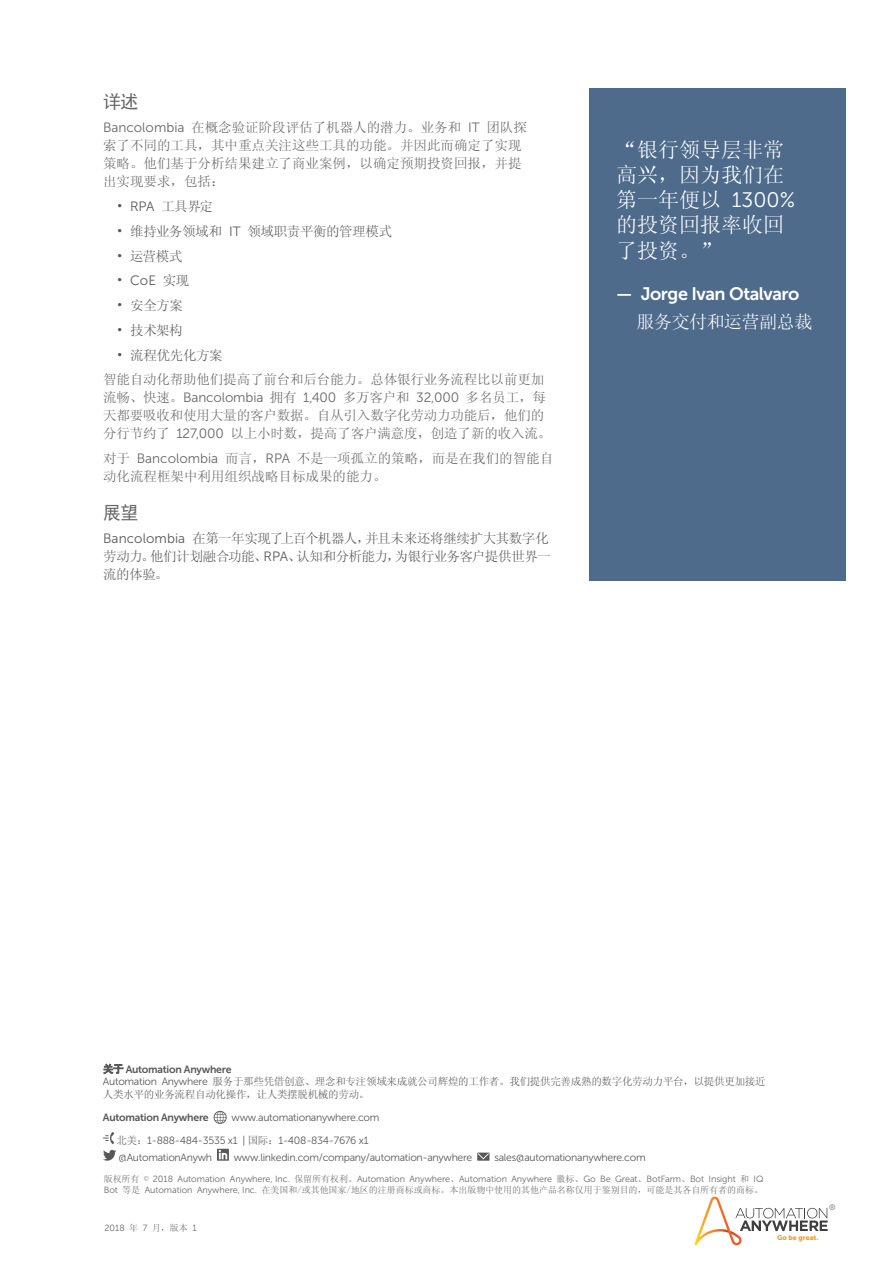
<style>
.page{position:relative;width:893px;height:1263px;background:#fff}
.page>*{position:absolute;margin:0;border:0;box-sizing:border-box;transform-origin:0 0}
.Quote__Text{font:21px/25.2px "Sim Sun";color:#fff}
.Quote__Name{font:18px "Museo Sans 700";letter-spacing:-.025em;color:#fff}
.Quote__Company_Title{font:18px "Sim Sun";letter-spacing:-.025em;color:#fff}
.Paragraph_Style_1{font:18px "Sim Hei";color:#666}
.t1{font:13.5px/18px "Sim Sun";color:#666}
.Paragraph_Style_1-2{font:13.5px/18px "Sim Sun";letter-spacing:-.03em;color:#58585b}
.Boilerplate{font:10.5px "Museo Sans 300";letter-spacing:-.025em;color:#57585a}
.Boilerplate-2{font:10.5px/12.6px "Sim Sun";letter-spacing:-.025em;color:#57585a}
.Boilerplate-3{font:10.5px "Museo Sans 700";letter-spacing:-.025em;color:#57585a}
.Sidebar{font:9px/10.8px "Museo Sans 300";letter-spacing:-.005em;color:#676868}
.t2{font:7.95px "Museo Sans 500";color:#808285}
.t3{font:6.9px "Museo Sans 900";color:#f79936}
.s1{font-family:"Museo Sans 300"}
.s2{font-family:"Sim Hei"}
.s3{font-family:"Sim Sun"}
</style>
<div class="page">
<svg style="left:694px;top:1196px;width:134px;height:49px"></svg>
<svg style="left:103px;top:1064px;width:20px;height:10px"></svg>
<svg style="left:214px;top:1111px;width:13px;height:13px"></svg>
<svg style="left:103px;top:1132px;width:11px;height:12px"></svg>
<svg style="left:103px;top:1150px;width:13px;height:11px"></svg>
<svg style="left:217px;top:1149px;width:12px;height:12px"></svg>
<svg style="left:477px;top:1152px;width:12px;height:9px"></svg>
<div style="left:589px;top:88px;width:257px;height:492px;background:#4e6b8c"></div>
<p class="Paragraph_Style_1" style="left:103px;top:92px;width:37px">详述</p>
<p class="t1" style="left:103px;top:119px;width:425px"><span class="s1">Bancolombia</span> 在概念验证阶段评估了机器人的潜力。业务和 <span class="s1">IT</span> 团队探索了不同的工具，其中重点关注这些工具的功能。并因此而确定了实现策略。他们基于分析结果建立了商业案例，以确定预期投资回报，并提出实现要求，包括：</p>
<p class="Paragraph_Style_1-2" style="left:117px;top:197px;width:98px">• <span class="s1">RPA</span> 工具界定</p>
<p class="Paragraph_Style_1-2" style="left:117px;top:222px;width:277px">• 维持业务领域和 <span class="s1">IT</span> 领域职责平衡的管理模式</p>
<p class="Paragraph_Style_1-2" style="left:117px;top:247px;width:68px">• 运营模式</p>
<p class="Paragraph_Style_1-2" style="left:117px;top:272px;width:74px">• <span class="s1">CoE</span> 实现</p>
<p class="Paragraph_Style_1-2" style="left:117px;top:296px;width:68px">• 安全方案</p>
<p class="Paragraph_Style_1-2" style="left:117px;top:321px;width:68px">• 技术架构</p>
<p class="Paragraph_Style_1-2" style="left:117px;top:346px;width:108px">• 流程优先化方案</p>
<p class="t1" style="left:103px;top:371px;width:450px">智能自动化帮助他们提高了前台和后台能力。总体银行业务流程比以前更加流畅、快速。<span class="s1">Bancolombia</span> 拥有 <span class="s1">1,400</span> 多万客户和 <span class="s1">32,000</span> 多名员工，每天都要吸收和使用大量的客户数据。自从引入数字化劳动力功能后，他们的分行节约了 <span class="s1">127,000</span> 以上小时数，提高了客户满意度，创造了新的收入流。</p>
<p class="t1" style="left:103px;top:449px;width:452px">对于 <span class="s1">Bancolombia</span> 而言，<span class="s1">RPA</span> 不是一项孤立的策略，而是在我们的智能自动化流程框架中利用组织战略目标成果的能力。</p>
<p class="Paragraph_Style_1" style="left:103px;top:503px;width:37px">展望</p>
<p class="Paragraph_Style_1-2" style="left:103px;top:529px;width:449px"><span class="s1">Bancolombia</span> 在第一年实现了上百个机器人，并且未来还将继续扩大其数字化劳动力。他们计划融合功能、<span class="s1">RPA</span>、认知和分析能力，为银行业务客户提供世界一流的体验。</p>
<p class="Quote__Text" style="left:616px;top:137px;width:180px">“银行领导层非常高兴，因为我们在第一年便以 <span class="s1">1300%</span>的投资回报率收回了投资。”</p>
<p class="Quote__Name" style="left:616px;top:283px;width:185px">— Jorge Ivan Otalvaro</p>
<p class="Quote__Company_Title" style="left:637px;top:312px;width:177px">服务交付和运营副总裁</p>
<p class="Boilerplate-3" style="left:103px;top:1063px;width:130px"><span class="s2">关于</span> Automation Anywhere</p>
<p class="Boilerplate-2" style="left:103px;top:1075px;width:664px"><span class="s1">Automation Anywhere</span> 服务于那些凭借创意、理念和专注领域来成就公司辉煌的工作者。我们提供完善成熟的数字化劳动力平台，以提供更加接近人类水平的业务流程自动化操作，让人类摆脱机械的劳动。</p>
<p class="Boilerplate-3" style="left:103px;top:1111px;width:107px">Automation Anywhere</p>
<p class="Boilerplate" style="left:232px;top:1112px;width:149px">www.automationanywhere.com</p>
<p class="Boilerplate" style="left:117px;top:1135px;width:253px"><span class="s3">北美：</span>1-888-484-3535 x1 | <span class="s3">国际：</span>1-408-834-7676 x1</p>
<p class="Boilerplate" style="left:119px;top:1151px;width:95px">@AutomationAnywh</p>
<p class="Boilerplate" style="left:234px;top:1151px;width:240px">www.linkedin.com/company/automation-anywhere</p>
<p class="Boilerplate" style="left:494px;top:1151px;width:153px">sales@automationanywhere.com</p>
<p class="Sidebar" style="left:104px;top:1174px;width:661px"><span class="s3">版权所有 ©</span> 2018 Automation Anywhere, Inc. <span class="s3">保留所有权利。</span>Automation Anywhere<span class="s3">、</span>Automation Anywhere <span class="s3">徽标、</span>Go Be Great<span class="s3">、</span>BotFarm<span class="s3">、</span>Bot Insight <span class="s3">和</span> IQ<br>Bot <span class="s3">等是</span> Automation Anywhere, Inc. <span class="s3">在美国和/或其他国家/地区的注册商标或商标。本出版物中使用的其他产品名称仅用于鉴别目的，可能是其各自所有者的商标。</span></p>
<p class="Sidebar" style="left:104px;top:1222px;width:94px">2018 <span class="s3">年</span> 7 <span class="s3">月，版本</span> 1</p>
<p class="t3" style="left:777px;top:1233px;width:43px">Go be great.</p>
<p class="t2" style="left:829px;top:1202px;width:8px">®</p>
</div>
